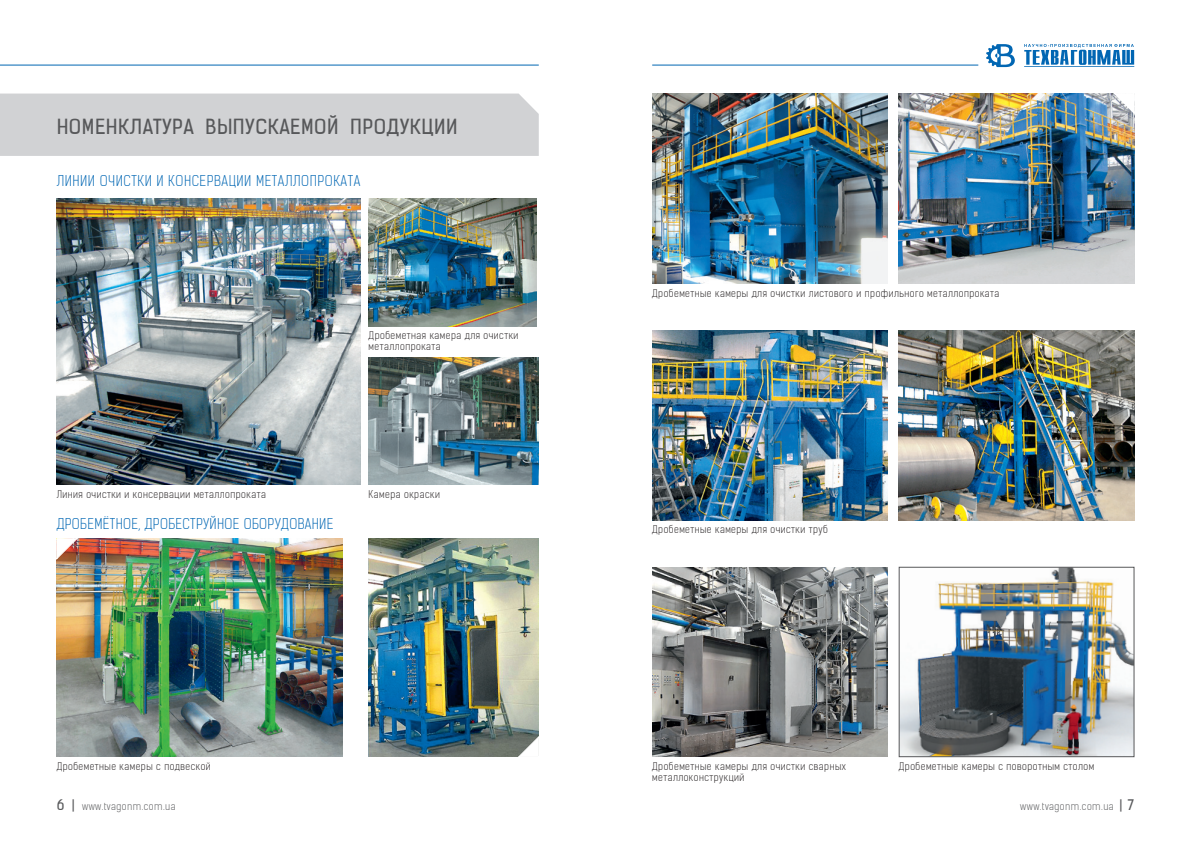
<style>
.page{position:relative;width:1191px;height:842px;background:#fff}
.page>*{position:absolute;margin:0;border:0;box-sizing:border-box;transform-origin:0 0}
.t1{font:20px "Kelson Sans Regular RU";letter-spacing:.025em;color:#57585a}
.t2{font:14px "Kelson Sans Light RU";letter-spacing:.03em;color:#0166b3}
.t3{font:10px/11px "Kelson Sans Light RU";letter-spacing:.05em;color:#231f20}
.t4{font:10px "Kelson Sans Light RU";letter-spacing:.05em;color:#57585a}
.s1{font-family:"Kelson Sans Regular RU";font-size:14px}
</style>
<div class="page">
<img style="left:652px;top:567px;width:235px;height:190px">
<img style="left:369px;top:198px;width:167px;height:128px">
<img style="left:57px;top:198px;width:303px;height:287px">
<img style="left:369px;top:357px;width:170px;height:128px">
<div style="left:0;top:94px;width:539px;height:62px;background:#d1d2d4"></div>
<img style="left:369px;top:539px;width:170px;height:218px">
<img style="left:57px;top:539px;width:285px;height:218px">
<svg style="left:517px;top:734px;width:22px;height:23px"></svg>
<svg style="left:56px;top:538px;width:22px;height:23px"></svg>
<hr style="left:0;top:65px;width:539px;height:1px;background:#0166b3">
<svg style="left:1024px;top:44px;width:110px;height:23px"></svg>
<svg style="left:986px;top:44px;width:29px;height:23px"></svg>
<hr style="left:652px;top:65px;width:326px;height:1px;background:#0166b3">
<img style="left:899px;top:330px;width:235px;height:190px">
<img style="left:899px;top:94px;width:235px;height:189px">
<img style="left:652px;top:330px;width:235px;height:190px">
<img style="left:652px;top:94px;width:235px;height:189px">
<svg style="left:1113px;top:93px;width:21px;height:22px"></svg>
<img style="left:901px;top:569px;width:231px;height:186px">
<div style="left:899px;top:567px;width:235px;height:190px;border:1px solid #57585a"></div>
<h1 class="t1" style="left:57px;top:114px;width:402px">НОМЕНКЛАТУРА ВЫПУСКАЕМОЙ ПРОДУКЦИИ</h1>
<h2 class="t2" style="left:57px;top:173px;width:305px">ЛИНИИ ОЧИСТКИ И КОНСЕРВАЦИИ МЕТАЛЛОПРОКАТА</h2>
<p class="t3" style="left:369px;top:330px;width:151px">Дробеметная камера для очистки металлопроката</p>
<p class="t3" style="left:57px;top:489px;width:211px">Линия очистки и консервации металлопроката</p>
<h2 class="t2" style="left:57px;top:516px;width:278px">ДРОБЕМЁТНОЕ, ДРОБЕСТРУЙНОЕ ОБОРУДОВАНИЕ</h2>
<p class="t3" style="left:369px;top:489px;width:73px">Камера окраски</p>
<p class="t3" style="left:57px;top:761px;width:155px">Дробеметные камеры с подвеской</p>
<p class="t4" style="left:57px;top:800px;width:120px"><span class="s1">6 |</span> www.tvagonm.com.ua</p>
<p class="t3" style="left:652px;top:288px;width:349px">Дробеметные камеры для очистки листового и профильного металлопроката</p>
<p class="t3" style="left:652px;top:524px;width:177px">Дробеметные камеры для очистки труб</p>
<p class="t3" style="left:652px;top:761px;width:195px">Дробеметные камеры для очистки сварных металлоконструкций</p>
<p class="t3" style="left:899px;top:761px;width:197px">Дробеметные камеры с поворотным столом</p>
<p class="t4" style="left:1020px;top:800px;width:116px">www.tvagonm.com.ua <span class="s1">| 7</span></p>
</div>
